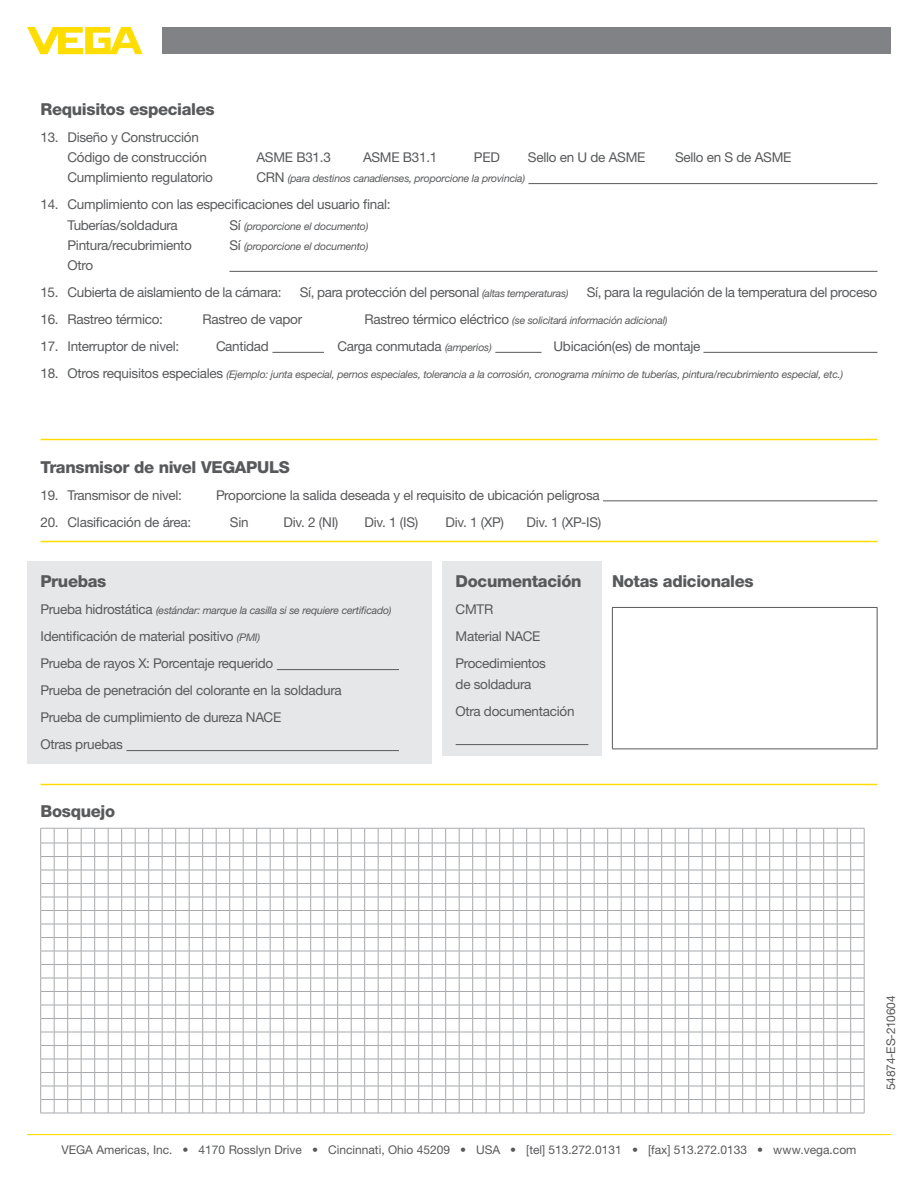
<style>
.page{position:relative;width:918px;height:1188px;background:#fff}
.page>*{position:absolute;margin:0;border:0;box-sizing:border-box;transform-origin:0 0}
.t1{font:800 16.5px "Helvetica Neue LTW1 G";letter-spacing:-.02em;color:#58595b}
.t2{font:13.5px/27px "Helvetica Neue LTW1 G";letter-spacing:-.02em;color:#58595b}
.t3{font:12px "Helvetica Neue LTW1 G";color:#58595b}
.t4{font:12px "Helvetica Neue LTW1 G";letter-spacing:-.02em;color:#58595b}
.t5{font:italic 10.5px "Helvetica Neue LTW1 G";letter-spacing:-.02em;color:#58595b}
.s1{font-style:normal;font-size:13.5px}
.s2{font-style:italic;font-size:10.5px}
</style>
<div class="page">
<hr style="left:27px;top:1134px;width:864px;height:1px;background:#fd0">
<svg style="left:27px;top:27px;width:116px;height:27px"></svg>
<div style="left:162px;top:27px;width:729px;height:27px;background:#808285"></div>
<div style="left:27px;top:561px;width:405px;height:203px;background:#e6e7e8"></div>
<hr style="left:277px;top:669px;width:122px;height:1px;background:#58595b">
<hr style="left:126px;top:750px;width:273px;height:1px;background:#58595b">
<div style="left:442px;top:561px;width:160px;height:195px;background:#e6e7e8"></div>
<hr style="left:456px;top:744px;width:132px;height:1px;background:#58595b">
<hr style="left:612px;top:607px;width:266px;height:1px;background:#58595b">
<hr style="left:612px;top:608px;width:1px;height:140px;background:#58595b">
<hr style="left:877px;top:608px;width:1px;height:140px;background:#58595b">
<hr style="left:612px;top:748px;width:266px;height:1px;background:#58595b">
<svg style="left:40px;top:828px;width:825px;height:286px"></svg>
<hr style="left:40px;top:541px;width:838px;height:1px;background:#fd0">
<hr style="left:40px;top:439px;width:838px;height:1px;background:#fd0">
<hr style="left:40px;top:784px;width:838px;height:1px;background:#fd0">
<hr style="left:528px;top:183px;width:349px;height:1px;background:#58595b">
<hr style="left:230px;top:271px;width:648px;height:1px;background:#58595b">
<hr style="left:272px;top:352px;width:52px;height:1px;background:#58595b">
<hr style="left:495px;top:352px;width:47px;height:1px;background:#58595b">
<hr style="left:704px;top:352px;width:173px;height:1px;background:#58595b">
<hr style="left:603px;top:501px;width:274px;height:1px;background:#58595b">
<p class="t1" style="left:40px;top:99px;width:176px">Requisitos especiales</p>
<p class="t2" style="left:68px;top:127px;width:141px;line-height:20.2px;text-indent:-27px">13. Diseño y Construcción<br>Código de construcción</p>
<p class="t2" style="left:256px;top:144px;width:76px">ASME B31.3</p>
<p class="t2" style="left:363px;top:144px;width:76px">ASME B31.1</p>
<p class="t2" style="left:474px;top:144px;width:27px">PED</p>
<p class="t2" style="left:528px;top:144px;width:119px">Sello en U de ASME</p>
<p class="t2" style="left:675px;top:144px;width:118px">Sello en S de ASME</p>
<p class="t2" style="left:68px;top:164px;width:147px">Cumplimiento regulatorio</p>
<p class="t5" style="left:256px;top:172px;width:270px"><span class="s1">CRN</span> (para destinos canadienses, proporcione la provincia)</p>
<p class="t2" style="left:68px;top:194px;width:325px;line-height:20.2px;text-indent:-27px">14. Cumplimiento con las especificaciones del usuario final:<br>Tuberías/soldadura</p>
<p class="t5" style="left:230px;top:219px;width:140px"><span class="s1">Sí</span> (proporcione el documento)</p>
<p class="t2" style="left:67px;top:231px;width:126px">Pintura/recubrimiento</p>
<p class="t5" style="left:229px;top:240px;width:140px"><span class="s1">Sí</span> (proporcione el documento)</p>
<p class="t2" style="left:67px;top:252px;width:27px">Otro</p>
<p class="t2" style="left:40px;top:279px;width:243px">15. Cubierta de aislamiento de la cámara:</p>
<p class="t2" style="left:300px;top:279px;width:270px">Sí, para protección del personal <span class="s2">(altas temperaturas)</span></p>
<p class="t2" style="left:587px;top:279px;width:292px">Sí, para la regulación de la temperatura del proceso</p>
<p class="t2" style="left:40px;top:306px;width:124px">16. Rastreo térmico:</p>
<p class="t2" style="left:202px;top:306px;width:101px">Rastreo de vapor</p>
<p class="t5" style="left:364px;top:314px;width:305px"><span class="s1">Rastreo térmico eléctrico</span> (se solicitará información adicional)</p>
<p class="t2" style="left:40px;top:333px;width:140px">17. Interruptor de nivel:</p>
<p class="t2" style="left:216px;top:333px;width:54px">Cantidad</p>
<p class="t2" style="left:338px;top:333px;width:156px">Carga conmutada <span class="s2">(amperios)</span></p>
<p class="t2" style="left:554px;top:333px;width:148px">Ubicación(es) de montaje</p>
<p class="t5" style="left:41px;top:368px;width:804px"><span class="s1">18. Otros requisitos especiales</span> (Ejemplo: junta especial, pernos especiales, tolerancia a la corrosión, cronograma mínimo de tuberías, pintura/recubrimiento especial, etc.)</p>
<p class="t1" style="left:40px;top:457px;width:251px">Transmisor de nivel VEGAPULS</p>
<p class="t2" style="left:40px;top:481px;width:143px">19. Transmisor de nivel:</p>
<p class="t2" style="left:216px;top:481px;width:385px">Proporcione la salida deseada y el requisito de ubicación peligrosa</p>
<p class="t2" style="left:40px;top:508px;width:152px">20. Clasificación de área:</p>
<p class="t2" style="left:230px;top:508px;width:20px">Sin</p>
<p class="t2" style="left:284px;top:508px;width:56px">Div. 2 (NI)</p>
<p class="t2" style="left:364px;top:508px;width:55px">Div. 1 (IS)</p>
<p class="t2" style="left:446px;top:508px;width:60px">Div. 1 (XP)</p>
<p class="t2" style="left:526px;top:508px;width:76px">Div. 1 (XP-IS)</p>
<p class="t1" style="left:40px;top:572px;width:67px">Pruebas</p>
<p class="t5" style="left:40px;top:604px;width:353px"><span class="s1">Prueba hidrostática</span> (estándar: marque la casilla si se requiere certificado)</p>
<p class="t2" style="left:40px;top:623px;width:303px">Identificación de material positivo <span class="s2">(PMI)<br></span>Prueba de rayos X: Porcentaje requerido<br>Prueba de penetración del colorante en la soldadura Prueba de cumplimiento de dureza NACE<br>Otras pruebas</p>
<p class="t1" style="left:456px;top:572px;width:127px">Documentación</p>
<p class="t2" style="left:456px;top:596px;width:92px">CMTR<br>Material NACE<br>Procedimientos</p>
<p class="t2" style="left:456px;top:670px;width:120px">de soldadura<br>Otra documentación</p>
<p class="t1" style="left:612px;top:572px;width:143px">Notas adicionales</p>
<p class="t1" style="left:40px;top:801px;width:76px">Bosquejo</p>
<p class="t3" style="left:62px;top:1143px;width:796px">VEGA Americas, Inc. • 4170 Rosslyn Drive • Cincinnati, Ohio 45209 • USA • [tel] 513.272.0131 • [fax] 513.272.0133 • www.vega.com</p>
<p class="t4" style="left:884px;top:1090px;width:96px;rotate:-90deg">54874-ES-210604</p>
</div>
